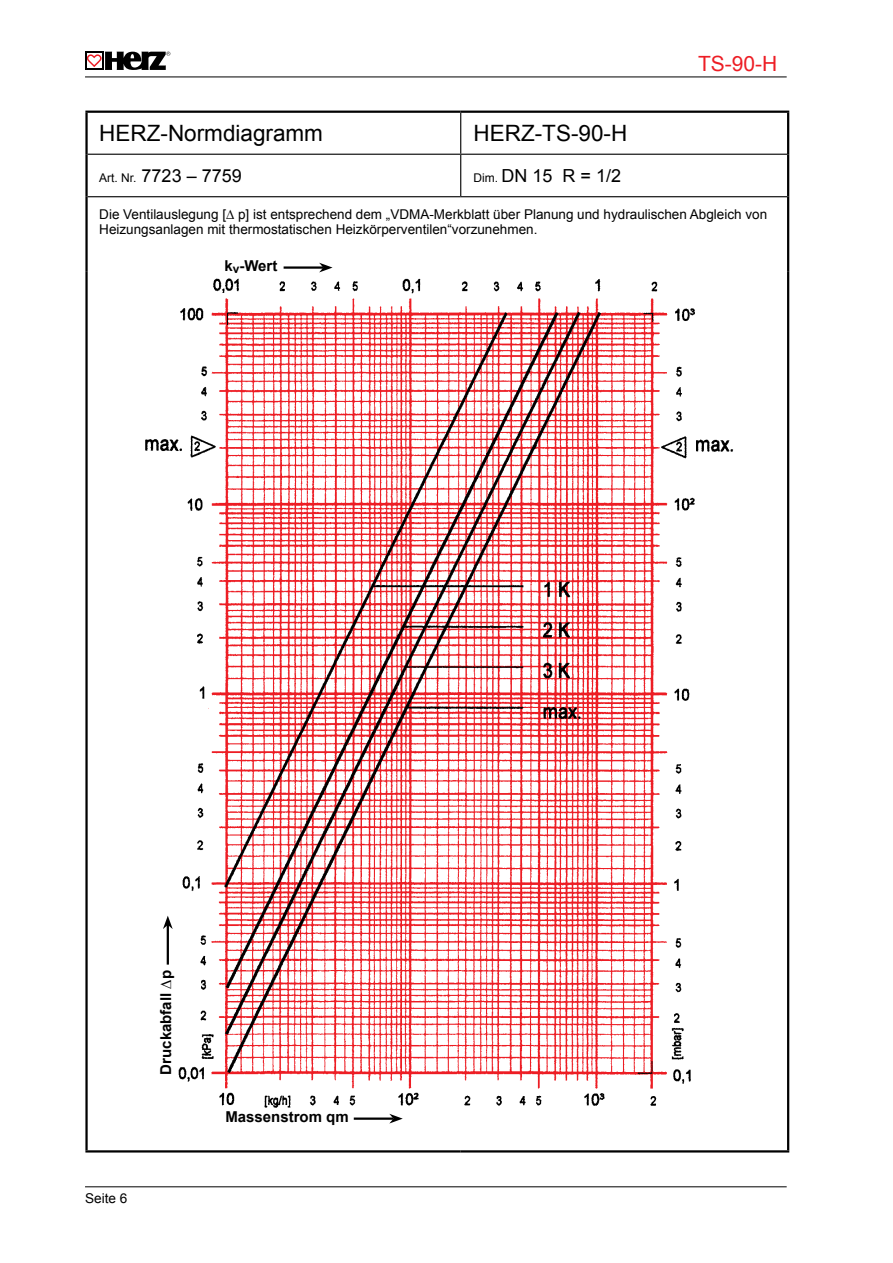
<style>
.page{position:relative;width:893px;height:1263px;background:#fff}
.page>*{position:absolute;margin:0;border:0;box-sizing:border-box;transform-origin:0 0}
.t1{font:22.5px "Arial";color:#000}
.t2{font:21px "Arial";color:#ed1d24}
.t3{font:18px "Arial";color:#000}
.t4{font:700 15px "Arial";color:#000}
.t5{font:13.5px/15px "Arial";color:#000}
.s1{font-size:12px}
</style>
<div class="page">
<svg style="left:85px;top:52px;width:85px;height:18px"></svg>
<hr style="left:85px;top:77px;width:702px;height:1px;background:#000">
<hr style="left:85px;top:1186px;width:702px;height:1px;background:#000">
<img style="left:145px;top:262px;width:588px;height:862px">
<hr style="left:85px;top:111px;width:376px;height:2px;background:#000">
<hr style="left:85px;top:113px;width:3px;height:41px;background:#000">
<hr style="left:461px;top:111px;width:328px;height:2px;background:#000">
<hr style="left:787px;top:113px;width:2px;height:41px;background:#000">
<hr style="left:85px;top:154px;width:3px;height:43px;background:#000">
<hr style="left:787px;top:154px;width:2px;height:43px;background:#000">
<hr style="left:85px;top:197px;width:3px;height:74px;background:#000">
<hr style="left:787px;top:197px;width:2px;height:74px;background:#000">
<hr style="left:85px;top:271px;width:3px;height:879px;background:#000">
<hr style="left:787px;top:271px;width:2px;height:879px;background:#000">
<hr style="left:85px;top:1150px;width:376px;height:2px;background:#000">
<hr style="left:461px;top:1150px;width:328px;height:2px;background:#000">
<hr style="left:460px;top:113px;width:1px;height:41px;background:#000">
<hr style="left:88px;top:154px;width:373px;height:1px;background:#000">
<hr style="left:461px;top:154px;width:326px;height:1px;background:#000">
<hr style="left:460px;top:155px;width:1px;height:41px;background:#000">
<hr style="left:88px;top:196px;width:373px;height:1px;background:#000">
<hr style="left:461px;top:196px;width:326px;height:1px;background:#000">
<hr style="left:284px;top:266px;width:39px;height:3px;background:#000">
<svg style="left:319px;top:263px;width:14px;height:9px"></svg>
<hr style="left:354px;top:1117px;width:39px;height:3px;background:#000">
<svg style="left:389px;top:1114px;width:14px;height:9px"></svg>
<hr style="left:167px;top:925px;width:2px;height:39px;background:#000">
<svg style="left:163px;top:916px;width:10px;height:13px"></svg>
<h2 class="t2" style="left:698px;top:49px;width:81px">TS-90-H</h2>
<h1 class="t1" style="left:99px;top:119px;width:225px">HERZ-Normdiagramm</h1>
<h1 class="t1" style="left:473px;top:119px;width:155px">HERZ-TS-90-H</h1>
<h3 class="t3" style="left:99px;top:164px;width:144px"><span class="s1">Art. Nr.</span> 7723 – 7759</h3>
<h3 class="t3" style="left:473px;top:164px;width:149px"><span class="s1">Dim.</span> DN 15 R = 1/2</h3>
<p class="t5" style="left:99px;top:207px;width:669px">Die Ventilauslegung [∆ p] ist entsprechend dem „VDMA-Merkblatt über Planung und hydraulischen Abgleich von<br>Heizungsanlagen mit thermostatischen Heizkörperventilen“vorzunehmen.</p>
<p class="t4" style="left:224px;top:256px;width:55px">k<sub>v</sub>-Wert</p>
<p class="t4" style="left:156px;top:1074px;width:106px;rotate:-90deg">Druckabfall ∆p</p>
<p class="t5" style="left:85px;top:1190px;width:44px">Seite 6</p>
<p class="t4" style="left:225px;top:1107px;width:125px">Massenstrom qm</p>
</div>
